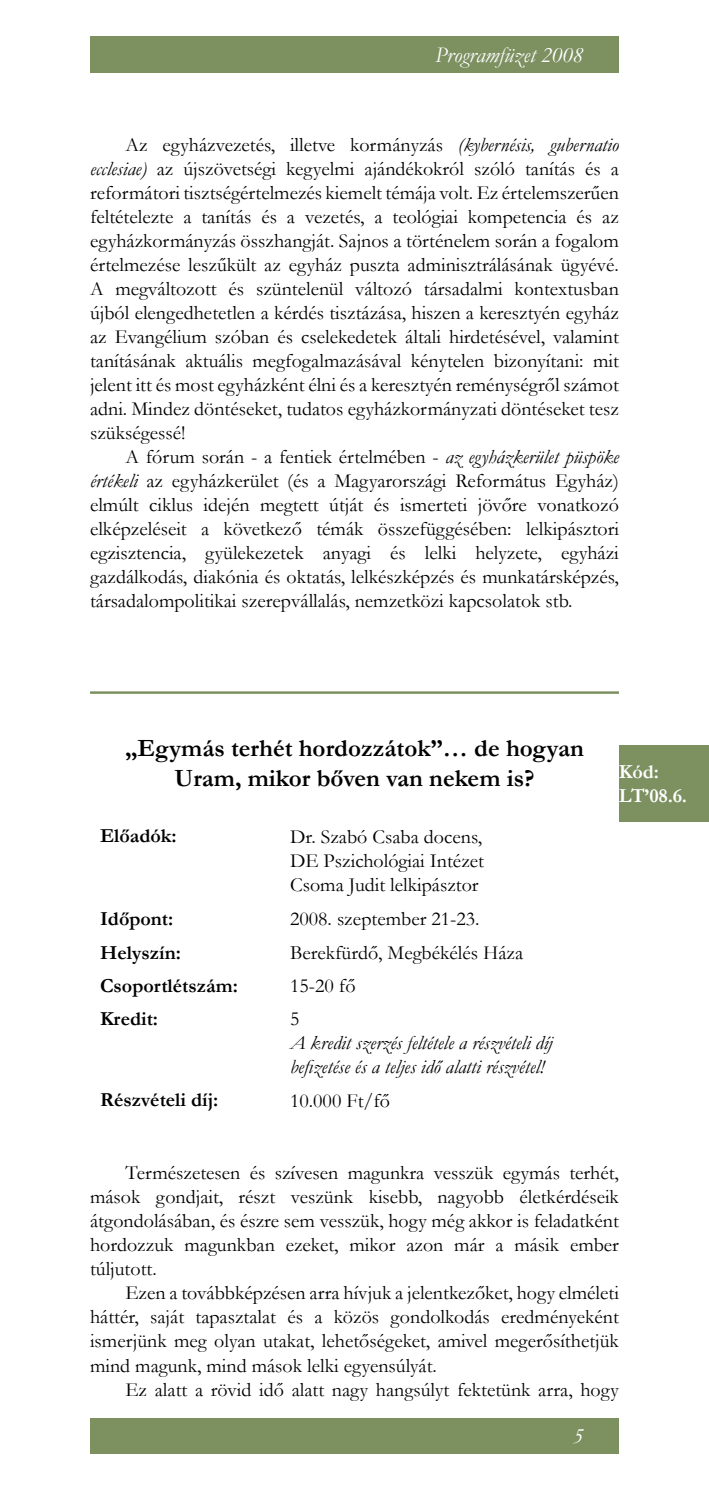
<style>
.page{position:relative;width:709px;height:1489px;background:#fff}
.page>*{position:absolute;margin:0;border:0;box-sizing:border-box;transform-origin:0 0}
.t1{font:700 25px/30px "Garamond";color:#000;text-align:center}
.t2{font:italic 22.5px "Garamond";color:#fff}
.t3{font:20px/24px "Garamond";color:#000;text-align:justify}
.t4{font:italic 20px/24px "Garamond";color:#000}
.t5{font:700 20px "Garamond";color:#000}
.t6{font:700 20px/24px "Garamond";letter-spacing:-.005em;color:#fff}
.s1{font-style:italic}
</style>
<div class="page">
<hr style="left:90px;top:691px;width:529px;height:2px;background:#7d9060">
<div style="left:90px;top:1417px;width:529px;height:36px;background:#7d9060"></div>
<div style="left:90px;top:36px;width:529px;height:37px;background:#7d9060"></div>
<div style="left:619px;top:744px;width:90px;height:77px;background:#7d9060"></div>
<p class="t2" style="left:435px;top:39px;width:150px">Programfüzet 2008</p>
<p class="t3" style="left:90px;top:132px;width:530px;text-indent:35px">Az egyházvezetés, illetve kormányzás <span class="s1">(kybernésis, gubernatio ecclesiae)</span> az újszövetségi kegyelmi ajándékokról szóló tanítás és a reformátori tisztségértelmezés kiemelt témája volt. Ez értelemszerűen feltételezte a tanítás és a vezetés, a teológiai kompetencia és az egyházkormányzás összhangját. Sajnos a történelem során a fogalom értelmezése leszűkült az egyház puszta adminisztrálásának ügyévé.<br>A megváltozott és szüntelenül változó társadalmi kontextusban újból elengedhetetlen a kérdés tisztázása, hiszen a keresztyén egyház az Evangélium szóban és cselekedetek általi hirdetésével, valamint tanításának aktuális megfogalmazásával kénytelen bizonyítani: mit jelent itt és most egyházként élni és a keresztyén reménységről számot adni. Mindez döntéseket, tudatos egyházkormányzati döntéseket tesz szükségessé!</p>
<p class="t3" style="left:90px;top:444px;width:530px;text-indent:35px">A fórum során - a fentiek értelmében - <span class="s1">az egyházkerület püspöke értékeli</span> az egyházkerület (és a Magyarországi Református Egyház) elmúlt ciklus idején megtett útját és ismerteti jövőre vonatkozó elképzeléseit a következő témák összefüggésében: lelkipásztori egzisztencia, gyülekezetek anyagi és lelki helyzete, egyházi gazdálkodás, diakónia és oktatás, lelkészképzés és munkatársképzés, társadalompolitikai szerepvállalás, nemzetközi kapcsolatok stb.</p>
<p class="t1" style="left:125px;top:733px;width:460px">„Egymás terhét hordozzátok”… de hogyan<br>Uram, mikor bőven van nekem is?</p>
<p class="t5" style="left:100px;top:822px;width:78px">Előadók:</p>
<p class="t3" style="left:290px;top:824px;width:195px">Dr. Szabó Csaba docens, DE Pszichológiai Intézet Csoma Judit lelkipásztor</p>
<p class="t5" style="left:100px;top:905px;width:75px">Időpont:</p>
<p class="t3" style="left:290px;top:906px;width:191px">2008. szeptember 21-23.</p>
<p class="t5" style="left:100px;top:938px;width:83px">Helyszín:</p>
<p class="t3" style="left:290px;top:939px;width:234px">Berekfürdő, Megbékélés Háza</p>
<p class="t5" style="left:100px;top:971px;width:139px">Csoportlétszám:</p>
<p class="t3" style="left:290px;top:972px;width:67px">15-20 fő</p>
<p class="t5" style="left:100px;top:1004px;width:60px">Kredit:</p>
<p class="t3" style="left:290px;top:1005px;width:11px">5</p>
<p class="t4" style="left:290px;top:1029px;width:264px">A kredit szerzés feltétele a részvételi díj befizetése és a teljes idő alatti részvétel!</p>
<p class="t5" style="left:100px;top:1085px;width:120px">Részvételi díj:</p>
<p class="t3" style="left:290px;top:1087px;width:102px">10.000 Ft/fő</p>
<p class="t6" style="left:619px;top:759px;width:70px">Kód:<br>LT’08.6.</p>
<p class="t3" style="left:90px;top:1160px;width:530px;text-indent:35px">Természetesen és szívesen magunkra vesszük egymás terhét, mások gondjait, részt veszünk kisebb, nagyobb életkérdéseik átgondolásában, és észre sem vesszük, hogy még akkor is feladatként hordozzuk magunkban ezeket, mikor azon már a másik ember túljutott.</p>
<p class="t3" style="left:90px;top:1280px;width:530px;text-indent:35px">Ezen a továbbképzésen arra hívjuk a jelentkezőket, hogy elméleti háttér, saját tapasztalat és a közös gondolkodás eredményeként ismerjünk meg olyan utakat, lehetőségeket, amivel megerősíthetjük mind magunk, mind mások lelki egyensúlyát.</p>
<p class="t3" style="left:125px;top:1376px;width:495px">Ez alatt a rövid idő alatt nagy hangsúlyt fektetünk arra, hogy</p>
</div>
